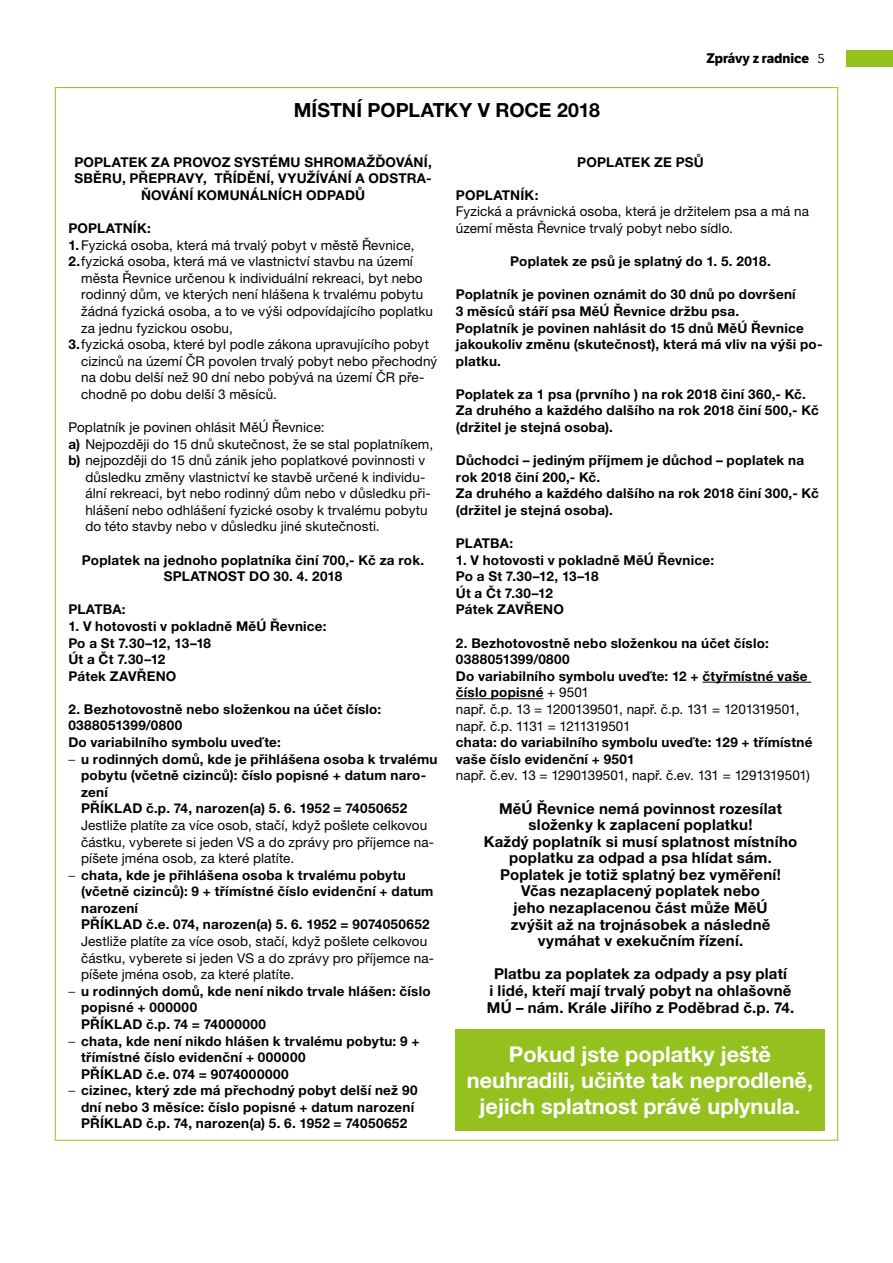
<style>
.page{position:relative;width:893px;height:1263px;background:#fff}
.page>*{position:absolute;margin:0;border:0;box-sizing:border-box;transform-origin:0 0}
.t1{font:700 21.75px/26.1px "Helvetica Neue LT Pro";color:#fff;text-align:center}
.t2{font:700 19.5px "Helvetica Neue LT Pro";letter-spacing:-.01em;color:#000}
.t3{font:700 15px/16.6px "Helvetica Neue LT Pro";letter-spacing:.015em;color:#000;text-align:center}
.t4{font:700 13.5px/16.6px "Helvetica Neue LT Pro";letter-spacing:.02em;color:#000}
.t5{font:13.5px/16.6px "Helvetica Neue LT Pro";letter-spacing:.01em;color:#000}
.t6{font:700 13.5px "LFT Etica";color:#000}
.t7{font:700 13.5px "Helvetica Neue LT Pro";letter-spacing:.04em;color:#000}
.s1{font-family:"ITC Charter Com";font-weight:400}
.s2{font-weight:700}
.s3{font-weight:300}
.s4{font-weight:400}
</style>
<div class="page">
<div style="left:847px;top:51px;width:46px;height:16px;background:#95c11f"></div>
<hr style="left:702px;top:682px;width:109px;height:1px;background:#000">
<hr style="left:456px;top:698px;width:88px;height:1px;background:#000">
<div style="left:455px;top:1029px;width:370px;height:102px;background:#95c11f"></div>
<h2 class="t2" style="left:294px;top:98px;width:13px">MÍSTNÍ</h2>
<h2 class="t2" style="left:368px;top:98px;width:55px">POPLATKY</h2>
<h2 class="t2" style="left:478px;top:98px;width:33px">V ROCE</h2>
<h2 class="t2" style="left:557px;top:98px;width:44px">2018</h2>
<p class="t6" style="left:706px;top:50px;width:120px">Zprávy z radnice <span class="s1">5</span></p>
<p class="t4" style="left:74px;top:153px;width:359px;text-align:center">Poplatek za provoz systému shromažďování, sběru, přepravy, třídění, využívání a odstra&shy;ňování komunálních odpadů</p>
<p class="t4" style="left:68px;top:220px;width:39px">POPLATNÍK</p>
<p class="t4" style="left:147px;top:220px;width:5px">:</p>
<p class="t5" style="left:68px;top:236px;width:348px"><span class="s2">1.</span>Fyzická osoba, která má trvalý pobyt v městě Řevnice,</p>
<p class="t5" style="left:68px;top:253px;width:346px"><span class="s2">2.</span>fyzická osoba, která má ve vlastnictví stavbu na území</p>
<p class="t5" style="left:81px;top:269px;width:343px">města Řevnice určenou k individuální rekreaci, byt nebo</p>
<p class="t5" style="left:81px;top:286px;width:344px">rodinný dům, ve kterých není hlášena k trvalému pobytu</p>
<p class="t5" style="left:81px;top:303px;width:353px">žádná fyzická osoba, a to ve výši odpovídajícího poplatku</p>
<p class="t5" style="left:81px;top:319px;width:153px">za jednu fyzickou osobu,</p>
<p class="t5" style="left:68px;top:336px;width:362px"><span class="s2">3.</span>fyzická osoba, které byl podle zákona upravujícího pobyt</p>
<p class="t5" style="left:81px;top:352px;width:358px">cizinců na území ČR povolen trvalý pobyt nebo přechodný</p>
<p class="t5" style="left:81px;top:369px;width:345px">na dobu delší než 90 dní nebo pobývá na území ČR pře-</p>
<p class="t5" style="left:81px;top:385px;width:197px">chodně po dobu delší 3 měsíců.</p>
<p class="t5" style="left:68px;top:419px;width:258px">Poplatník je povinen ohlásit MěÚ Řevnice:</p>
<p class="t5" style="left:68px;top:435px;width:366px"><span class="s2">a)</span> Nejpozději do 15 dnů skutečnost, že se stal poplatníkem,</p>
<p class="t5" style="left:68px;top:452px;width:358px"><span class="s2">b)</span> nejpozději do 15 dnů zánik jeho poplatkové povinnosti v</p>
<p class="t5" style="left:85px;top:468px;width:341px">důsledku změny vlastnictví ke stavbě určené k individu-</p>
<p class="t5" style="left:85px;top:485px;width:347px">ální rekreaci, byt nebo rodinný dům nebo v důsledku při-</p>
<p class="t5" style="left:85px;top:502px;width:344px">hlášení nebo odhlášení fyzické osoby k trvalému pobytu</p>
<p class="t5" style="left:85px;top:518px;width:296px">do této stavby nebo v důsledku jiné skutečnosti.</p>
<p class="t4" style="left:164px;top:551px;width:262px;text-indent:-82px">Poplatek na jednoho poplatníka činí 700,- Kč za rok.<br>SPLATNOST</p>
<p class="t4" style="left:249px;top:568px;width:95px">DO 30. 4. 2018</p>
<p class="t4" style="left:68px;top:601px;width:19px">PLATBA</p>
<p class="t4" style="left:122px;top:601px;width:5px">:</p>
<p class="t4" style="left:68px;top:617px;width:260px">1. V hotovosti v pokladně MěÚ Řevnice:<br>Po a St 7.30–12, 13–18<br>Út a Čt 7.30–12<br>Pátek ZAVŘENO</p>
<p class="t4" style="left:68px;top:700px;width:314px">2. Bezhotovostně nebo složenkou na účet číslo:<br>0388051399/0800<br>Do variabilního symbolu uveďte:</p>
<p class="t4" style="left:81px;top:750px;width:358px;text-indent:-13px"><span class="s3">–</span> u rodinných domů, kde je přihlášena osoba k trvalému pobytu (včetně cizinců): číslo popisné + datum naro&shy;zení<br>PŘÍKLAD</p>
<p class="t4" style="left:146px;top:800px;width:263px">č.p. 74, narozen(a) 5. 6. 1952 = 74050652</p>
<p class="t5" style="left:81px;top:817px;width:354px">Jestliže platíte za více osob, stačí, když pošlete celkovou částku, vyberete si jeden VS a do zprávy pro příjemce na&shy;píšete jména osob, za které platíte.</p>
<p class="t4" style="left:81px;top:866px;width:354px;text-indent:-13px"><span class="s3">–</span> chata, kde je přihlášena osoba k trvalému pobytu (včetně cizinců): 9 + třímístné číslo evidenční + datum narození<br>PŘÍKLAD</p>
<p class="t4" style="left:146px;top:916px;width:285px">č.e. 074, narozen(a) 5. 6. 1952 = 9074050652</p>
<p class="t5" style="left:81px;top:933px;width:354px">Jestliže platíte za více osob, stačí, když pošlete celkovou částku, vyberete si jeden VS a do zprávy pro příjemce na&shy;píšete jména osob, za které platíte.</p>
<p class="t4" style="left:81px;top:982px;width:351px;text-indent:-13px"><span class="s3">–</span> u rodinných domů, kde není nikdo trvale hlášen: číslo popisné + 000000<br>PŘÍKLAD</p>
<p class="t7" style="left:146px;top:1016px;width:121px">č.p. 74 = 74000000</p>
<p class="t4" style="left:81px;top:1032px;width:340px;text-indent:-13px"><span class="s3">–</span> chata, kde není nikdo hlášen k trvalému pobytu: 9 + třímístné číslo evidenční + 000000<br>PŘÍKLAD</p>
<p class="t4" style="left:146px;top:1065px;width:144px">č.e. 074 = 9074000000</p>
<p class="t4" style="left:81px;top:1082px;width:338px;text-indent:-13px"><span class="s3">–</span> cizinec, který zde má přechodný pobyt delší než 90 dní nebo 3 měsíce: číslo popisné + datum narození<br>PŘÍKLAD</p>
<p class="t4" style="left:146px;top:1115px;width:263px">č.p. 74, narozen(a) 5. 6. 1952 = 74050652</p>
<p class="t4" style="left:577px;top:153px;width:128px">Poplatek ze psů</p>
<p class="t4" style="left:456px;top:186px;width:39px">POPLATNÍK</p>
<p class="t4" style="left:535px;top:186px;width:5px">:</p>
<p class="t5" style="left:456px;top:203px;width:355px">Fyzická a právnická osoba, která je držitelem psa a má na území města Řevnice trvalý pobyt nebo sídlo.</p>
<p class="t4" style="left:510px;top:253px;width:262px">Poplatek ze psů je splatný do 1. 5. 2018.</p>
<p class="t4" style="left:456px;top:286px;width:368px">Poplatník je povinen oznámit do 30 dnů po dovršení<br>3 měsíců stáří psa MěÚ Řevnice držbu psa.<br>Poplatník je povinen nahlásit do 15 dnů MěÚ Řevnice jakoukoliv změnu (skutečnost), která má vliv na výši po&shy;platku.</p>
<p class="t4" style="left:456px;top:385px;width:365px">Poplatek za 1 psa (prvního ) na rok 2018 činí 360,- Kč.<br>Za druhého a každého dalšího na rok 2018 činí 500,- Kč (držitel je stejná osoba).</p>
<p class="t4" style="left:456px;top:452px;width:365px">Důchodci – jediným příjmem je důchod – poplatek na rok 2018 činí 200,- Kč.<br>Za druhého a každého dalšího na rok 2018 činí 300,- Kč (držitel je stejná osoba).</p>
<p class="t4" style="left:456px;top:535px;width:19px">PLATBA</p>
<p class="t4" style="left:509px;top:535px;width:5px">:</p>
<p class="t4" style="left:456px;top:551px;width:260px">1. V hotovosti v pokladně MěÚ Řevnice:<br>Po a St 7.30–12, 13–18<br>Út a Čt 7.30–12<br>Pátek ZAVŘENO</p>
<p class="t4" style="left:456px;top:634px;width:353px">2. Bezhotovostně nebo složenkou na účet číslo:<br>0388051399/0800<br>Do variabilního symbolu uveďte: 12 + čtyřmístné vaše číslo popisné <span class="s4">+ 9501<br>např. č.p. 13 = 1200139501, např. č.p. 131 = 1201319501, např. č.p. 1131 = 1211319501</span></p>
<p class="t4" style="left:456px;top:734px;width:358px">chata: do variabilního symbolu uveďte: 129 + třímístné vaše číslo evidenční + 9501</p>
<p class="t5" style="left:456px;top:767px;width:356px">např. č.ev. 13 = 1290139501, např. č.ev. 131 = 1291319501)</p>
<p class="t3" style="left:484px;top:799px;width:315px">MěÚ Řevnice nemá povinnost rozesílat složenky k zaplacení poplatku!<br>Každý poplatník si musí splatnost místního poplatku za odpad a psa hlídat sám.<br>Poplatek je totiž splatný bez vyměření!<br>Včas nezaplacený poplatek nebo<br>jeho nezaplacenou část může MěÚ<br>zvýšit až na trojnásobek a následně vymáhat v exekučním řízení.</p>
<p class="t3" style="left:487px;top:965px;width:309px">Platbu za poplatek za odpady a psy platí<br>i lidé, kteří mají trvalý pobyt na ohlašovně<br>MÚ – nám. Krále Jiřího z Poděbrad č.p. 74.</p>
<h1 class="t1" style="left:467px;top:1040px;width:348px">Pokud jste poplatky ještě neuhradili, učiňte tak neprodleně, jejich splatnost právě uplynula.</h1>
</div>
